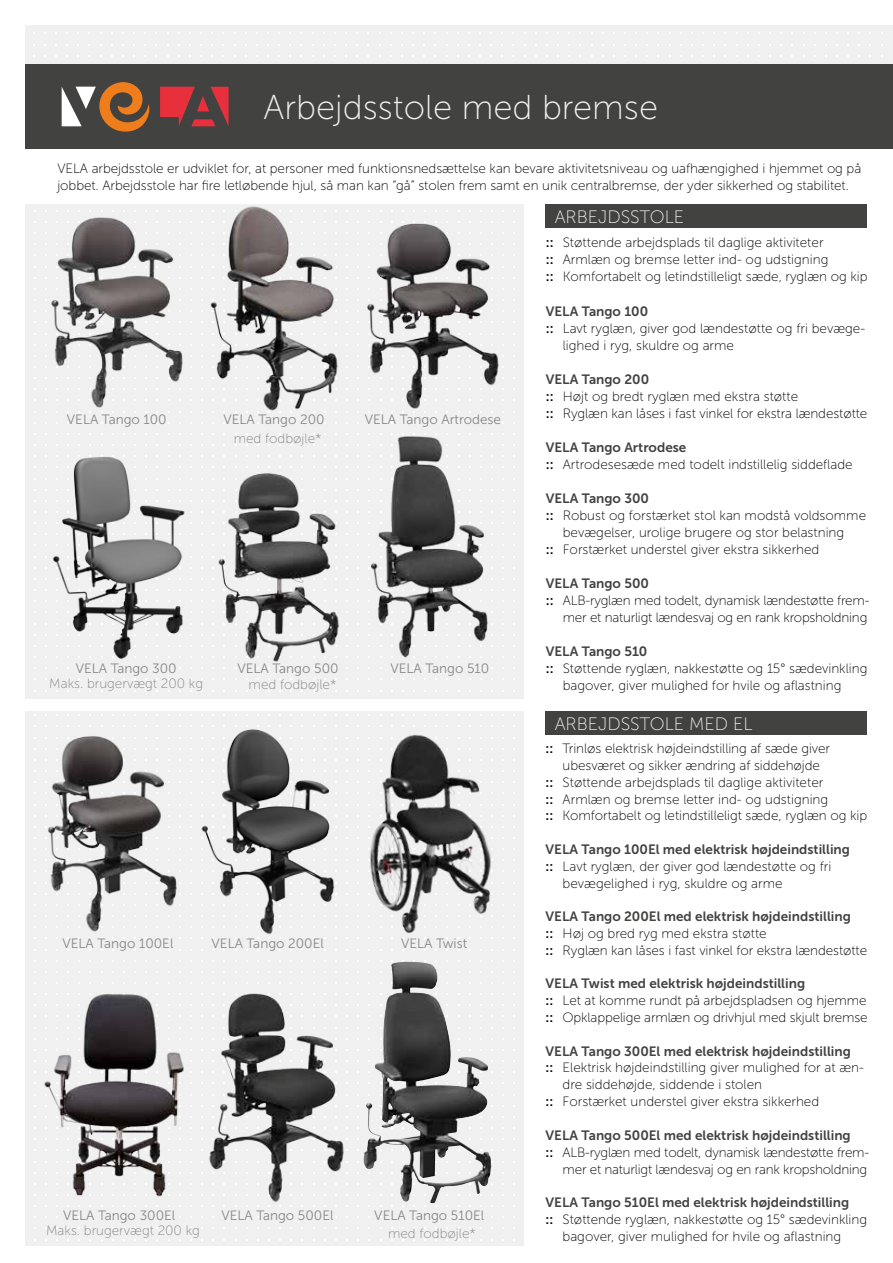
<style>
.page{position:relative;width:893px;height:1263px;background:#fff}
.page>*{position:absolute;margin:0;border:0;box-sizing:border-box;transform-origin:0 0}
.t1{font:34.5px "Museo Sans 100";color:#f0f0f0}
.t2{font:18px "Museo Sans 100";color:#f0f0f0}
.t3{font:13.5px/17px "Museo Sans 100";letter-spacing:-.005em;color:#000}
.t4{font:13.5px "Museo Sans 700";color:#424241}
.t5{font:13.5px "Museo Sans 300";color:#878787}
.t6{font:13.5px "Museo Sans 100";color:#878787}
.s1{font-family:"Museo Sans 700"}
</style>
<div class="page">
<div style="left:26px;top:64px;width:867px;height:85px;background:#424241"></div>
<div style="left:26px;top:26px;width:867px;height:38px;background:#f0f0f0"></div>
<svg style="left:82px;top:87px;width:14px;height:22px"></svg>
<svg style="left:197px;top:96px;width:12px;height:15px"></svg>
<svg style="left:211px;top:87px;width:18px;height:39px"></svg>
<svg style="left:195px;top:119px;width:20px;height:7px"></svg>
<svg style="left:62px;top:87px;width:20px;height:39px"></svg>
<svg style="left:160px;top:87px;width:35px;height:39px"></svg>
<svg style="left:99px;top:82px;width:51px;height:50px"></svg>
<div style="left:26px;top:204px;width:498px;height:495px;background:#f0f0f0"></div>
<div style="left:26px;top:711px;width:498px;height:535px;background:#f0f0f0"></div>
<div style="left:546px;top:204px;width:321px;height:23px;background:#424241"></div>
<div style="left:546px;top:711px;width:321px;height:23px;background:#424241"></div>
<img style="left:35px;top:211px;width:157px;height:202px">
<img style="left:210px;top:206px;width:128px;height:207px">
<img style="left:34px;top:726px;width:147px;height:212px">
<img style="left:190px;top:725px;width:147px;height:213px">
<img style="left:346px;top:725px;width:169px;height:225px">
<img style="left:53px;top:455px;width:132px;height:204px">
<img style="left:357px;top:221px;width:147px;height:192px">
<img style="left:201px;top:466px;width:147px;height:196px">
<img style="left:368px;top:422px;width:147px;height:247px">
<img style="left:209px;top:993px;width:139px;height:209px">
<img style="left:363px;top:963px;width:57px;height:206px">
<img style="left:25px;top:980px;width:167px;height:222px">
<h1 class="t1" style="left:264px;top:89px;width:396px">Arbejdsstole med bremse</h1>
<p class="t3" style="left:57px;top:160px;width:805px">VELA arbejdsstole er udviklet for, at personer med funktionsnedsættelse kan bevare aktivitetsniveau og uafhængighed i hjemmet og på jobbet. Arbejdsstole har fire letløbende hjul, så man kan “gå” stolen frem samt en unik centralbremse, der yder sikkerhed og stabilitet.</p>
<p class="t5" style="left:67px;top:412px;width:101px">VELA Tango 100</p>
<p class="t5" style="left:223px;top:412px;width:103px">VELA Tango 200</p>
<p class="t6" style="left:234px;top:431px;width:89px">med fodbøjle*</p>
<p class="t5" style="left:365px;top:412px;width:138px">VELA Tango Artrodese</p>
<p class="t5" style="left:76px;top:661px;width:103px">VELA Tango 300</p>
<p class="t6" style="left:49px;top:676px;width:155px">Maks. brugervægt 200 kg</p>
<p class="t5" style="left:237px;top:661px;width:103px">VELA Tango 500</p>
<p class="t5" style="left:390px;top:661px;width:100px">VELA Tango 510</p>
<p class="t6" style="left:249px;top:677px;width:89px">med fodbøjle*</p>
<p class="t5" style="left:63px;top:936px;width:112px">VELA Tango 100El</p>
<p class="t5" style="left:212px;top:936px;width:114px">VELA Tango 200El</p>
<p class="t5" style="left:401px;top:936px;width:68px">VELA Twist</p>
<p class="t5" style="left:63px;top:1208px;width:114px">VELA Tango 300El</p>
<p class="t5" style="left:221px;top:1208px;width:114px">VELA Tango 500El</p>
<p class="t5" style="left:374px;top:1208px;width:111px">VELA Tango 510El</p>
<p class="t6" style="left:46px;top:1223px;width:155px">Maks. brugervægt 200 kg</p>
<p class="t6" style="left:388px;top:1226px;width:89px">med fodbøjle*</p>
<h2 class="t2" style="left:555px;top:207px;width:131px">ARBEJDSSTOLE</h2>
<p class="t3" style="left:546px;top:234px;width:323px"><span class="s1">::</span> Støttende arbejdsplads til daglige aktiviteter<br><span class="s1">::</span> Armlæn og bremse letter ind- og udstigning<br><span class="s1">::</span> Komfortabelt og letindstilleligt sæde, ryglæn og kip</p>
<p class="t4" style="left:546px;top:303px;width:104px">VELA Tango 100</p>
<p class="t3" style="left:563px;top:320px;width:304px;text-indent:-17px"><span class="s1">::</span> Lavt ryglæn, giver god lændestøtte og fri bevæge&shy;lighed i ryg, skuldre og arme</p>
<p class="t4" style="left:546px;top:371px;width:105px">VELA Tango 200</p>
<p class="t3" style="left:546px;top:388px;width:323px"><span class="s1">::</span> Højt og bredt ryglæn med ekstra støtte<br><span class="s1">::</span> Ryglæn kan låses i fast vinkel for ekstra lændestøtte</p>
<p class="t4" style="left:546px;top:439px;width:142px">VELA Tango Artrodese</p>
<p class="t3" style="left:546px;top:456px;width:308px"><span class="s1">::</span> Artrodesesæde med todelt indstillelig siddeflade</p>
<p class="t4" style="left:546px;top:490px;width:105px">VELA Tango 300</p>
<p class="t3" style="left:546px;top:507px;width:322px"><span class="s1">::</span> Robust og forstærket stol kan modstå voldsomme</p>
<p class="t3" style="left:563px;top:524px;width:283px">bevægelser, urolige brugere og stor belastning</p>
<p class="t3" style="left:546px;top:541px;width:275px"><span class="s1">::</span> Forstærket understel giver ekstra sikkerhed</p>
<p class="t4" style="left:546px;top:575px;width:105px">VELA Tango 500</p>
<p class="t3" style="left:546px;top:592px;width:325px;text-align:right"><span class="s1">::</span> ALB-ryglæn med todelt, dynamisk lændestøtte frem&shy;mer et naturligt lændesvaj og en rank kropsholdning</p>
<p class="t4" style="left:546px;top:643px;width:103px">VELA Tango 510</p>
<p class="t3" style="left:563px;top:660px;width:306px;text-indent:-17px"><span class="s1">::</span> Støttende ryglæn, nakkestøtte og 15° sædevinkling bagover, giver mulighed for hvile og aflastning</p>
<h2 class="t2" style="left:555px;top:714px;width:199px">ARBEJDSSTOLE MED EL</h2>
<p class="t3" style="left:546px;top:740px;width:286px"><span class="s1">::</span> Trinløs elektrisk højdeindstilling af sæde giver</p>
<p class="t3" style="left:563px;top:757px;width:259px">ubesværet og sikker ændring af siddehøjde</p>
<p class="t3" style="left:546px;top:774px;width:279px"><span class="s1">::</span> Støttende arbejdsplads til daglige aktiviteter</p>
<p class="t3" style="left:546px;top:790px;width:284px"><span class="s1">::</span> Armlæn og bremse letter ind- og udstigning</p>
<p class="t3" style="left:546px;top:807px;width:323px"><span class="s1">::</span> Komfortabelt og letindstilleligt sæde, ryglæn og kip</p>
<p class="t4" style="left:546px;top:842px;width:306px">VELA Tango 100El med elektrisk højdeindstilling</p>
<p class="t3" style="left:563px;top:858px;width:270px;text-indent:-17px"><span class="s1">::</span> Lavt ryglæn, der giver god lændestøtte og fri bevægelighed i ryg, skuldre og arme</p>
<p class="t4" style="left:546px;top:909px;width:307px">VELA Tango 200El med elektrisk højdeindstilling</p>
<p class="t3" style="left:546px;top:925px;width:323px"><span class="s1">::</span> Høj og bred ryg med ekstra støtte<br><span class="s1">::</span> Ryglæn kan låses i fast vinkel for ekstra lændestøtte</p>
<p class="t4" style="left:546px;top:976px;width:261px">VELA Twist med elektrisk højdeindstilling</p>
<p class="t3" style="left:546px;top:992px;width:324px"><span class="s1">::</span> Let at komme rundt på arbejdspladsen og hjemme <span class="s1">::</span> Opklappelige armlæn og drivhjul med skjult bremse</p>
<p class="t4" style="left:546px;top:1043px;width:307px">VELA Tango 300El med elektrisk højdeindstilling</p>
<p class="t3" style="left:546px;top:1059px;width:320px"><span class="s1">::</span> Elektrisk højdeindstilling giver mulighed for at æn-</p>
<p class="t3" style="left:563px;top:1076px;width:201px">dre siddehøjde, siddende i stolen</p>
<p class="t3" style="left:546px;top:1093px;width:275px"><span class="s1">::</span> Forstærket understel giver ekstra sikkerhed</p>
<p class="t4" style="left:546px;top:1127px;width:307px">VELA Tango 500El med elektrisk højdeindstilling</p>
<p class="t3" style="left:546px;top:1143px;width:325px;text-align:right"><span class="s1">::</span> ALB-ryglæn med todelt, dynamisk lændestøtte frem&shy;mer et naturligt lændesvaj og en rank kropsholdning</p>
<p class="t4" style="left:546px;top:1195px;width:305px">VELA Tango 510El med elektrisk højdeindstilling</p>
<p class="t3" style="left:563px;top:1211px;width:306px;text-indent:-17px"><span class="s1">::</span> Støttende ryglæn, nakkestøtte og 15° sædevinkling bagover, giver mulighed for hvile og aflastning</p>
</div>
